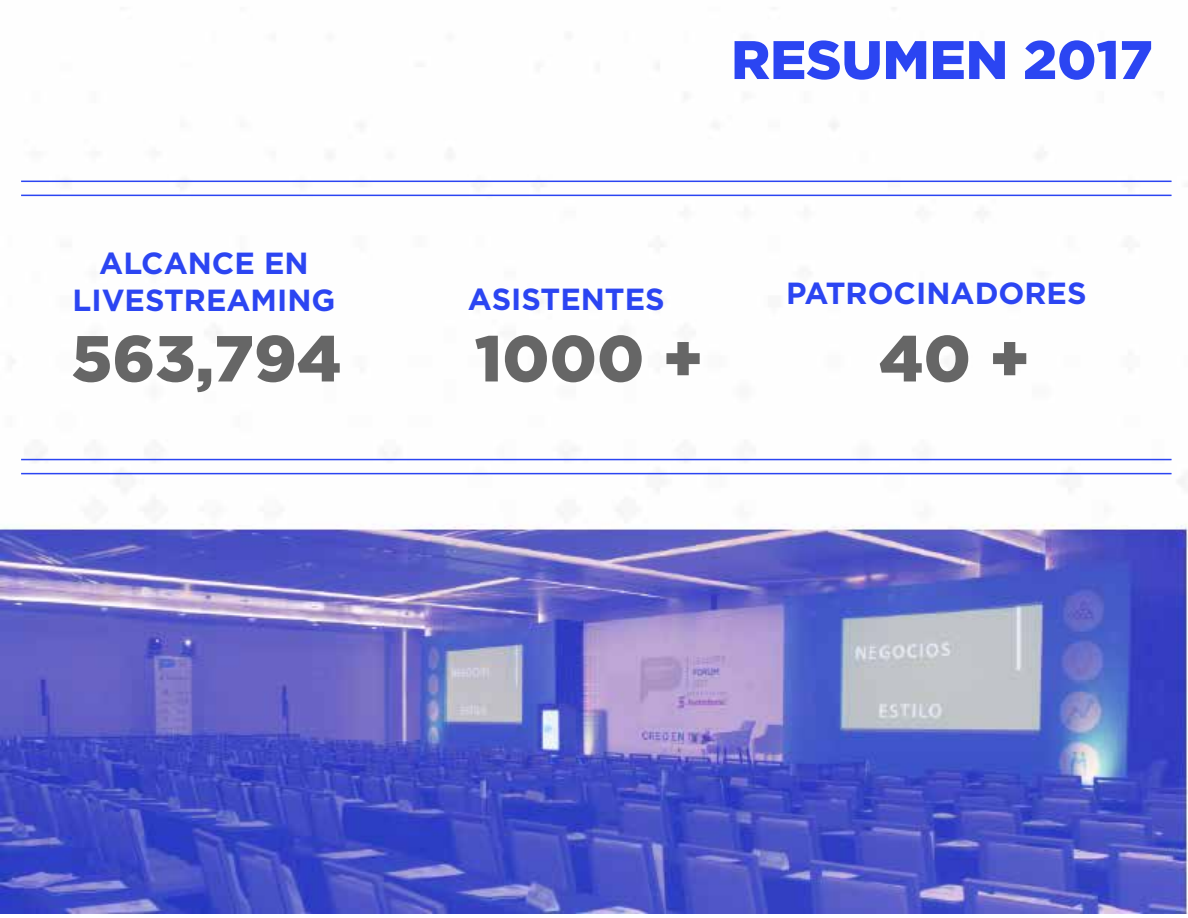
<style>
.page{position:relative;width:1188px;height:918px;background:#fff}
.page>*{position:absolute;margin:0;border:0;box-sizing:border-box;transform-origin:0 0}
.t1{font:900 64.95px "Gotham";color:#666}
.t2{font:900 54.15px "Gotham";color:#2b45f2}
.t3{font:700 30.6px/36.6px "Gotham";color:#2b45f2;text-align:center}
</style>
<div class="page">
<img style="left:0;top:8px;width:1188px;height:906px">
<hr style="left:21px;top:195px;width:1151px;height:1px;background:#2b45f2">
<hr style="left:21px;top:459px;width:1151px;height:1px;background:#2b45f2">
<hr style="left:21px;top:473px;width:1151px;height:1px;background:#2b45f2">
<hr style="left:21px;top:181px;width:1151px;height:1px;background:#2b45f2">
<p class="t3" style="left:73px;top:244px;width:264px">ALCANCE EN<br>LIVESTREAMING</p>
<h2 class="t2" style="left:731px;top:29px;width:423px">RESUMEN 2017</h2>
<p class="t3" style="left:468px;top:280px;width:198px">ASISTENTES</p>
<p class="t3" style="left:786px;top:274px;width:302px">PATROCINADORES</p>
<h1 class="t1" style="left:71px;top:321px;width:272px">563,794</h1>
<h1 class="t1" style="left:475px;top:321px;width:231px">1000 +</h1>
<h1 class="t1" style="left:879px;top:321px;width:153px">40 +</h1>
</div>
